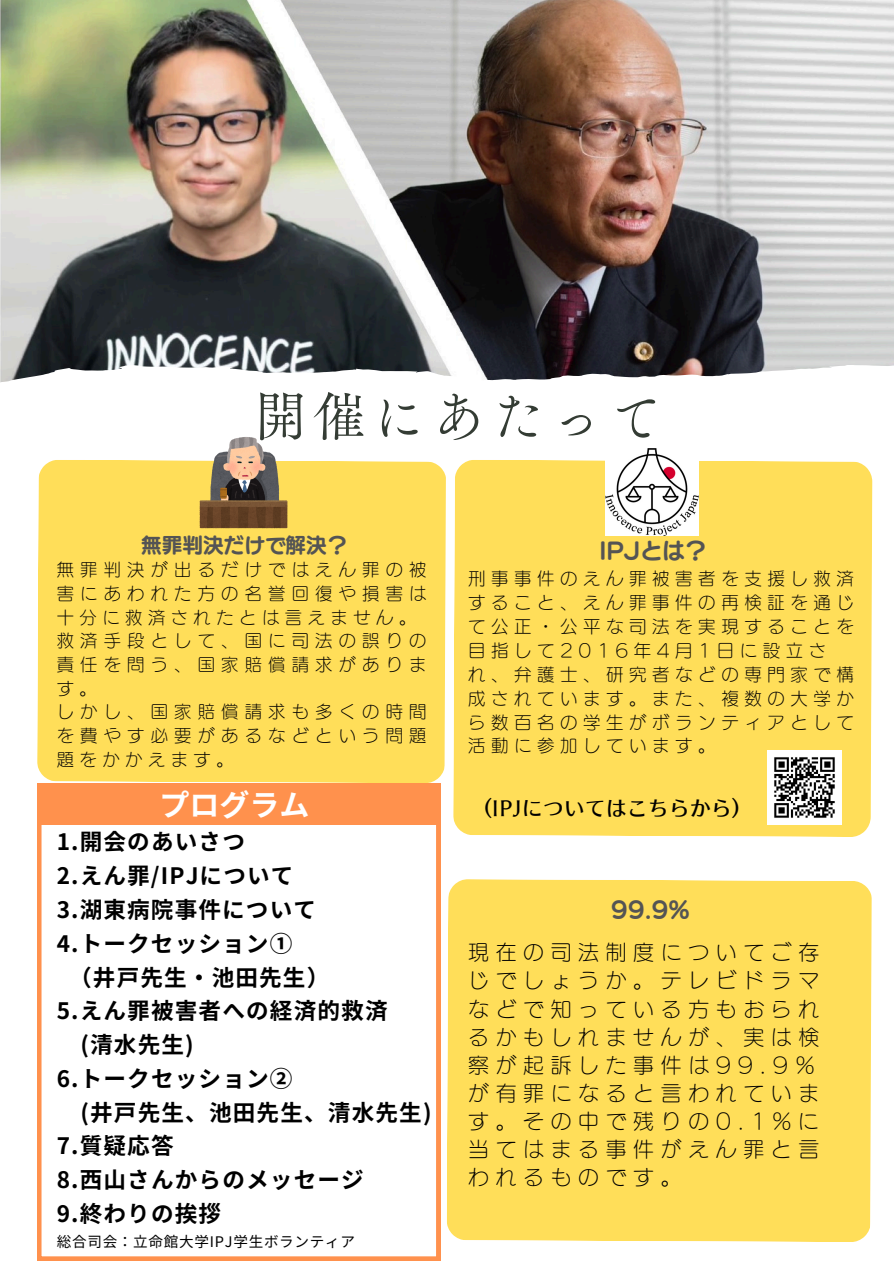
<style>
.page{position:relative;width:894px;height:1264px;background:#fff}
.page>*{position:absolute;margin:0;border:0;box-sizing:border-box;transform-origin:0 0}
.t1{font:54px "Canva Tsuku A Old Min Pr 6 N R";letter-spacing:.095em;color:#343c34}
.t2{font:700 30px "Noto Sans JP";color:#fff}
.t3{font:700 22.65px "Noto Sans JP";letter-spacing:.05em;color:#000}
.t4{font:22.05px "UD Marugo Large Pr 6 N B";color:#545454}
.t5{font:21px "ttf Gen Ei Late Min Medium";color:#000}
.t6{font:20.85px/28.2px "UD Marugo Large Pr 6 N L";letter-spacing:.32em;color:#000}
.t7{font:20.55px "UD Marugo Large Pr 6 N B";color:#545454}
.t8{font:17.4px/23.9px "UD Marugo Large Pr 6 N L";letter-spacing:.32em;color:#000}
.t9{font:17.25px/23.7px "UD Marugo Large Pr 6 N L";letter-spacing:.36em;color:#000}
.t10{font:14.55px "Noto Sans JP";letter-spacing:.05em;color:#000}
</style>
<div class="page">
<img style="left:0;top:0;width:893px;height:383px">
<svg style="left:145px;top:365px;width:748px;height:156px"></svg>
<div style="left:37px;top:459px;width:409px;height:324px;background:#ffde59"></div>
<div style="left:453px;top:459px;width:419px;height:378px;background:#ffde59"></div>
<img style="left:196px;top:435px;width:94px;height:95px">
<div style="left:37px;top:783px;width:403px;height:41px;background:#ff914d"></div>
<div style="left:447px;top:879px;width:424px;height:363px;background:#ffde59"></div>
<img style="left:605px;top:448px;width:93px;height:88px">
<img style="left:767px;top:750px;width:74px;height:74px">
<svg style="left:37px;top:824px;width:403px;height:436px"></svg>
<h1 class="t1" style="left:253px;top:389px;width:411px">開催にあたって</h1>
<h2 class="t7" style="left:141px;top:534px;width:208px">無罪判決だけで解決？</h2>
<p class="t4" style="left:599px;top:539px;width:109px">IPJとは？</p>
<p class="t9" style="left:57px;top:558px;width:371px">無罪判決が出るだけではえん罪の被害にあわれた方の名誉回復や損害は十分に救済されたとは言えません。救済手段として、国に司法の誤りの責任を問う、国家賠償請求があります。<br>しかし、国家賠償請求も多くの時間を費やす必要があるなどという問題題をかかえます。</p>
<h6 class="t8" style="left:468px;top:566px;width:387px">刑事事件のえん罪被害者を支援し救済すること、えん罪事件の再検証を通じて公正・公平な司法を実現することを目指して2016年4月 1日に設立さ<br>れ、弁護士、研究者などの専門家で構成されています。また、複数の大学から数百名の学生がボランティアとして活動に参加しています。</h6>
<h3 class="t2" style="left:159px;top:781px;width:151px">プログラム</h3>
<p class="t3" style="left:57px;top:824px;width:190px">1.開会のあいさつ</p>
<p class="t3" style="left:57px;top:858px;width:238px">2.えん罪/IPJについて</p>
<p class="t3" style="left:57px;top:891px;width:261px">3.湖東病院事件について</p>
<p class="t3" style="left:57px;top:925px;width:237px">4.トークセッション①</p>
<p class="t3" style="left:69px;top:959px;width:261px">（井戸先生・池田先生）</p>
<p class="t3" style="left:57px;top:993px;width:332px">5.えん罪被害者への経済的救済</p>
<p class="t3" style="left:80px;top:1026px;width:115px">(清水先生)</p>
<p class="t3" style="left:57px;top:1060px;width:237px">6.トークセッション②</p>
<p class="t3" style="left:80px;top:1094px;width:352px">(井戸先生、池田先生、清水先生)</p>
<p class="t3" style="left:57px;top:1128px;width:118px">7.質疑応答</p>
<p class="t3" style="left:57px;top:1161px;width:308px">8.西山さんからのメッセージ</p>
<p class="t3" style="left:57px;top:1195px;width:166px">9.終わりの挨拶</p>
<p class="t10" style="left:57px;top:1229px;width:300px">総合司会：立命館大学IPJ学生ボランティア</p>
<h4 class="t5" style="left:484px;top:798px;width:255px">(IPJについてはこちらから)</h4>
<h4 class="t4" style="left:611px;top:898px;width:80px">99.9%</h4>
<h5 class="t6" style="left:468px;top:938px;width:352px">現在の司法制度についてご存じでしょうか。テレビドラマなどで知っている方もおられるかもしれませんが、実は検察が起訴した事件は99.9％が有罪になると言われています。その中で残りの0.1%に当てはまる事件がえん罪と言われるものです。</h5>
</div>
